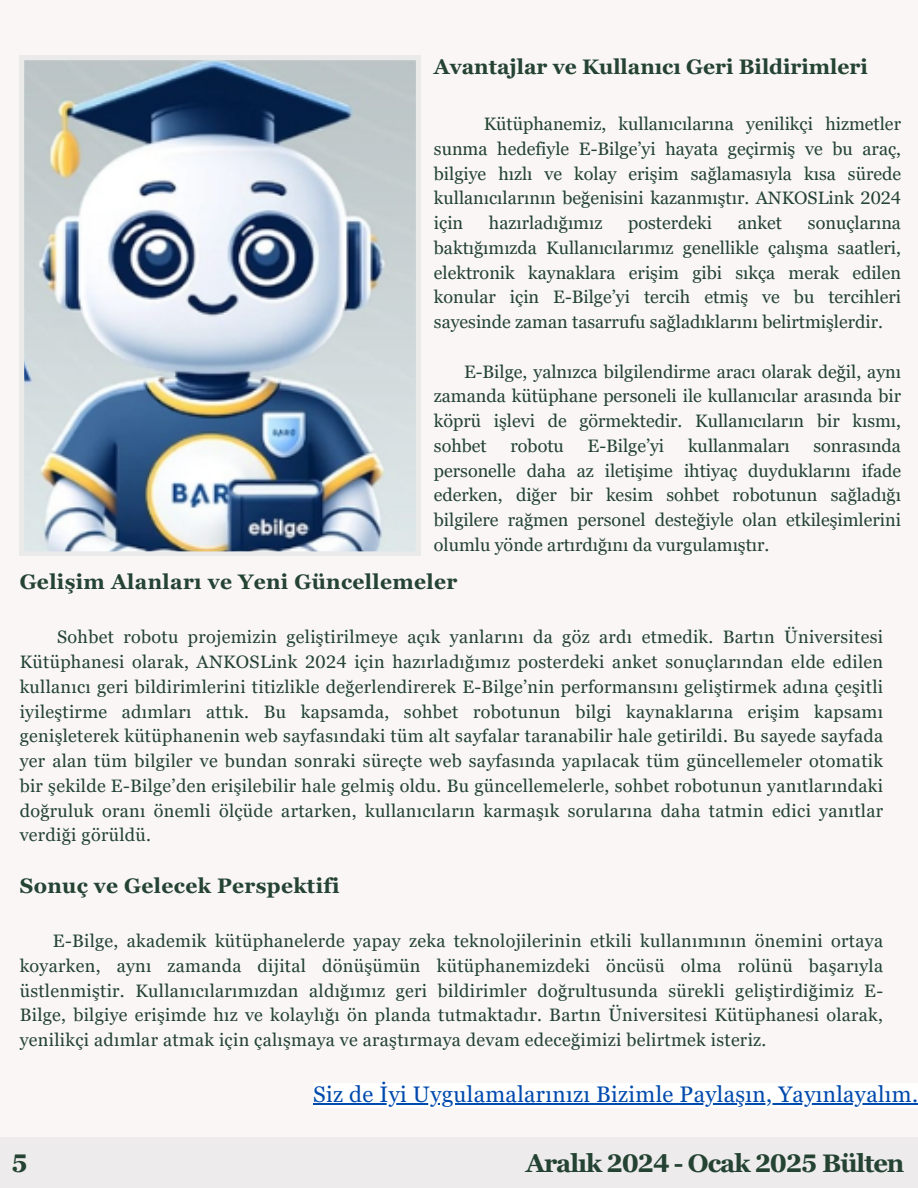
<style>
.page{position:relative;width:918px;height:1188px;background:#f9f6f5}
.page>*{position:absolute;margin:0;border:0;box-sizing:border-box;transform-origin:0 0}
.t1{font:700 25.5px "Georgia Pro";color:#244333}
.t2{font:700 25.35px "Georgia Pro";letter-spacing:-.04em;color:#244333}
.t3{font:22.5px "Georgia Pro";letter-spacing:.02em;color:#004aad}
.t4{font:700 21px "Georgia Pro";letter-spacing:.015em;color:#244333}
.t5{font:18px/24.8px "Georgia Pro";color:#244333;text-align:justify}
</style>
<div class="page">
<div style="left:0;top:1137px;width:918px;height:51px;background:#edebeb"></div>
<img style="left:20px;top:56px;width:400px;height:500px">
<div style="left:313px;top:1083px;width:605px;height:25px;background:#fff"></div>
<hr style="left:313px;top:1104px;width:605px;height:1px;background:#004aad">
<h3 class="t4" style="left:434px;top:55px;width:435px">Avantajlar ve Kullanıcı Geri Bildirimleri</h3>
<p class="t5" style="left:434px;top:111px;width:469px;text-indent:50px">Kütüphanemiz, kullanıcılarına yenilikçi hizmetler sunma hedefiyle E-Bilge’yi hayata geçirmiş ve bu araç, bilgiye hızlı ve kolay erişim sağlamasıyla kısa sürede kullanıcılarının beğenisini kazanmıştır. ANKOSLink 2024 için</p>
<p class="t5" style="left:434px;top:210px;width:469px;text-indent:374px">sonuçlarına baktığımızda Kullanıcılarımız genellikle çalışma saatleri, elektronik kaynaklara erişim gibi sıkça merak edilen konular için E-Bilge’yi tercih etmiş ve bu tercihleri sayesinde zaman tasarrufu sağladıklarını belirtmişlerdir.</p>
<h1 class="t5" style="left:434px;top:359px;width:469px;text-indent:30px">E-Bilge, yalnızca bilgilendirme aracı olarak değil, aynı zamanda kütüphane personeli ile kullanıcılar arasında bir köprü işlevi de görmektedir. Kullanıcıların bir kısmı, sohbet</h1>
<p class="t5" style="left:489px;top:210px;width:115px">hazırladığımız</p>
<p class="t5" style="left:628px;top:210px;width:85px">posterdeki</p>
<p class="t5" style="left:738px;top:210px;width:46px">anket</p>
<h1 class="t5" style="left:434px;top:433px;width:469px;text-indent:380px">sonrasında personelle daha az iletişime ihtiyaç duyduklarını ifade ederken, diğer bir kesim sohbet robotunun sağladığı bilgilere rağmen personel desteğiyle olan etkileşimlerini olumlu yönde artırdığını da vurgulamıştır.</h1>
<h1 class="t5" style="left:511px;top:433px;width:55px">robotu</h1>
<h1 class="t5" style="left:588px;top:433px;width:78px">E-Bilge’yi</h1>
<h1 class="t5" style="left:688px;top:433px;width:103px">kullanmaları</h1>
<p class="t4" style="left:20px;top:570px;width:439px">Gelişim Alanları ve Yeni Güncellemeler</p>
<h2 class="t5" style="left:20px;top:625px;width:865px;text-indent:38px">Sohbet robotu projemizin geliştirilmeye açık yanlarını da göz ardı etmedik. Bartın Üniversitesi Kütüphanesi olarak, ANKOSLink 2024 için hazırladığımız posterdeki anket sonuçlarından elde edilen kullanıcı geri bildirimlerini titizlikle değerlendirerek E-Bilge’nin performansını geliştirmek adına çeşitli iyileştirme adımları attık. Bu kapsamda, sohbet robotunun bilgi kaynaklarına erişim kapsamı genişleterek kütüphanenin web sayfasındaki tüm alt sayfalar taranabilir hale getirildi. Bu sayede sayfada yer alan tüm bilgiler ve bundan sonraki süreçte web sayfasında yapılacak tüm güncellemeler otomatik bir şekilde E-Bilge’den erişilebilir hale gelmiş oldu. Bu güncellemelerle, sohbet robotunun yanıtlarındaki doğruluk oranı önemli ölçüde artarken, kullanıcıların karmaşık sorularına daha tatmin edici yanıtlar verdiği görüldü.</h2>
<p class="t4" style="left:20px;top:874px;width:321px">Sonuç ve Gelecek Perspektifi</p>
<h2 class="t5" style="left:20px;top:928px;width:865px;text-indent:33px">E-Bilge, akademik kütüphanelerde yapay zeka teknolojilerinin etkili kullanımının önemini ortaya koyarken, aynı zamanda dijital dönüşümün kütüphanemizdeki öncüsü olma rolünü başarıyla üstlenmiştir. Kullanıcılarımızdan aldığımız geri bildirimler doğrultusunda sürekli geliştirdiğimiz E-Bilge, bilgiye erişimde hız ve kolaylığı ön planda tutmaktadır. Bartın Üniversitesi Kütüphanesi olarak, yenilikçi adımlar atmak için çalışmaya ve araştırmaya devam edeceğimizi belirtmek isteriz.</h2>
<p class="t3" style="left:313px;top:1082px;width:607px">Siz de İyi Uygulamalarınızı Bizimle Paylaşın, Yayınlayalım.</p>
<h2 class="t1" style="left:11px;top:1149px;width:18px">5</h2>
<p class="t2" style="left:526px;top:1149px;width:380px">Aralık 2024 - Ocak 2025 Bülten</p>
</div>
